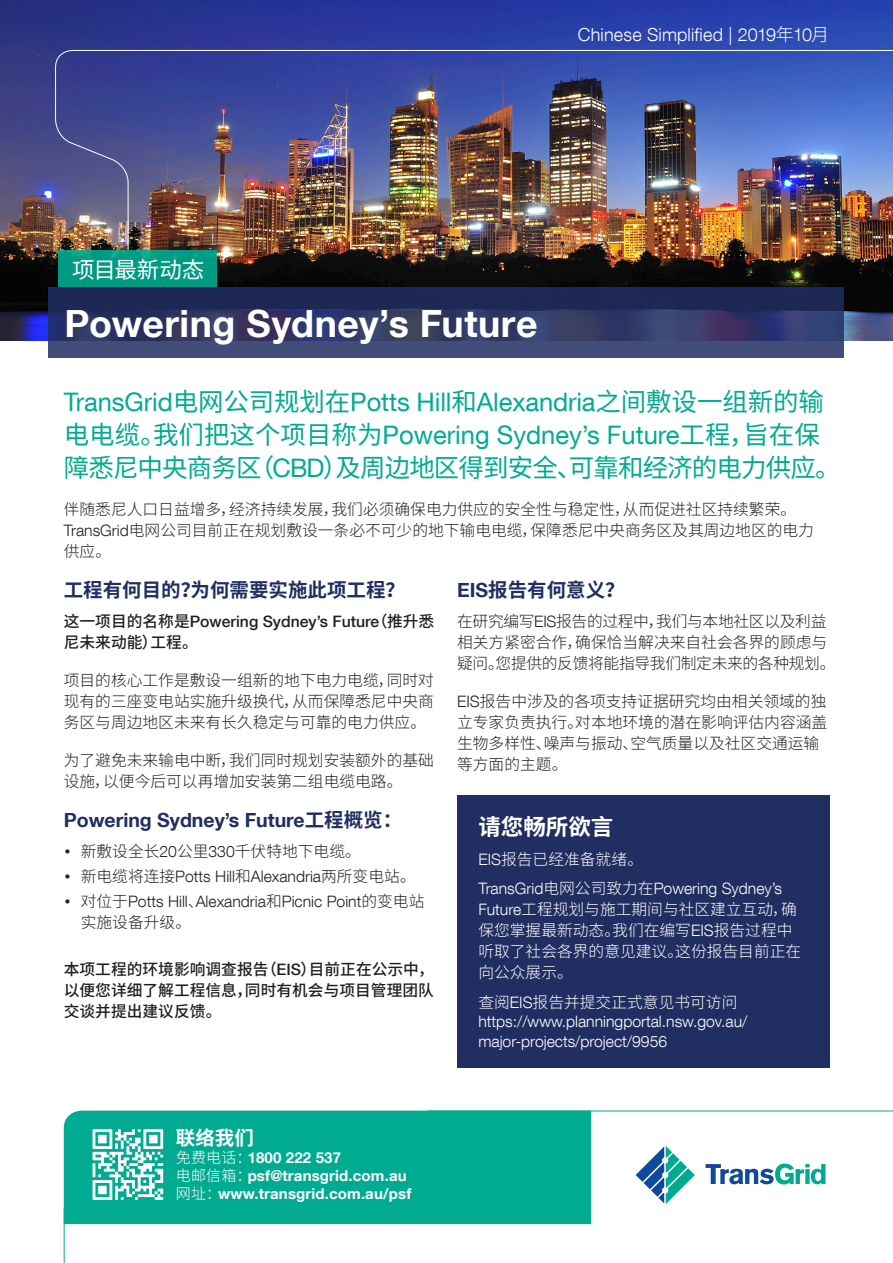
<style>
.page{position:relative;width:893px;height:1263px;background:#fff}
.page>*{position:absolute;margin:0;border:0;box-sizing:border-box;transform-origin:0 0}
.t1{font:700 37.5px "Helvetica Neue LT Com";letter-spacing:.015em;color:#fff}
.Body_Heading_1{font:25.5px/33px "Noto Sans CJ Ksc";letter-spacing:-.035em;color:#00ab91}
.t2{font:22.5px "Noto Sans CJ Ksc";letter-spacing:-.01em;color:#fff}
.Body_Heading_2{font:700 22.5px "Noto Sans CJ Ksc";color:#fff}
.Body_Heading_2-2{font:700 19.5px "Noto Sans CJ Ksc";color:#212e62}
.Body_Heading_2-3{font:700 19.5px "Helvetica Neue LT Com";color:#212e62}
.Body_Heading_2-4{font:700 19.5px "Noto Sans CJ Ksc";color:#fff}
.Subtitle{font:300 18px "Helvetica Neue LT Com";letter-spacing:.01em;color:#fff}
.Body{font:300 15.75px/21px "Noto Sans CJ Ksc";color:#231f20}
.Body-2{font:300 15.75px/21px "Noto Sans CJ Ksc";color:#fff}
.Body-3{font:300 15.75px/19.5px "Helvetica Neue LT Com";color:#fff}
.t3{font:300 15.75px/21px "Helvetica Neue LT Com";color:#231f20}
.Body-4{font:300 15.75px/21px "Noto Sans CJ Ksc";letter-spacing:-.02em;color:#231f20}
.Body-5{font:500 15.75px/21px "Noto Sans CJ Ksc";color:#231f20;text-align:justify}
.Body-6{font:500 15.75px/21px "Helvetica Neue LT Com";color:#231f20}
.Body-7{font:700 15px "Helvetica Neue LT Com";letter-spacing:.01em;color:#fff}
.s1{font-family:"Noto Sans CJ Ksc"}
.s2{font-family:"Helvetica Neue LT Com"}
.s3{font-family:"Gotham";font-weight:400}
.s4{font-family:"Noto Sans CJ Ksc";font-weight:300}
</style>
<div class="page">
<img style="left:0;top:0;width:893px;height:340px">
<img style="left:55px;top:50px;width:838px;height:201px">
<svg style="left:48px;top:287px;width:795px;height:70px;background:#2f3864"></svg>
<hr style="left:64px;top:1208px;width:1px;height:55px;background:#00ab91">
<div style="left:64px;top:1110px;width:527px;height:114px;background:#00ab91"></div>
<hr style="left:427px;top:1110px;width:466px;height:1px;background:#00ab91">
<svg style="left:705px;top:1163px;width:120px;height:21px"></svg>
<svg style="left:636px;top:1146px;width:59px;height:58px"></svg>
<div style="left:59px;top:250px;width:158px;height:37px;background:#009a82"></div>
<svg style="left:93px;top:1129px;width:70px;height:71px"></svg>
<div style="left:457px;top:796px;width:372px;height:272px;background:#212e62"></div>
<p class="Subtitle" style="left:578px;top:24px;width:253px">Chinese Simplified | 2019<span class="s1">年</span>10<span class="s1">月</span></p>
<p class="t2" style="left:72px;top:257px;width:134px">项目最新动态</p>
<p class="t1" style="left:65px;top:300px;width:475px">Powering Sydney’s Future</p>
<p class="Body_Heading_1" style="left:64px;top:385px;width:778px"><span class="s2">TransGrid</span>电网公司规划在<span class="s2">Potts Hill</span>和<span class="s2">Alexandria</span>之间敷设一组新的输电电缆。我们把这个项目称为<span class="s2">Powering Sydney’s Future</span>工程，旨在保障悉尼中央商务区（<span class="s2">CBD</span>）及周边地区得到安全、可靠和经济的电力供应。</p>
<p class="Body" style="left:64px;top:499px;width:752px">伴随悉尼人口日益增多，经济持续发展，我们必须确保电力供应的安全性与稳定性，从而促进社区持续繁荣。<br><span class="s2">TransGrid</span>电网公司目前正在规划敷设一条必不可少的地下输电电缆，保障悉尼中央商务区及其周边地区的电力供应。</p>
<p class="Body_Heading_2-2" style="left:64px;top:579px;width:343px">工程有何目的？为何需要实施此项工程？</p>
<p class="Body-6" style="left:64px;top:610px;width:372px"><span class="s1">这一项目的名称是</span>Powering Sydney’s Future<span class="s1">（推升悉尼未来动能）工程。</span></p>
<p class="Body" style="left:64px;top:670px;width:372px;text-align:justify">项目的核心工作是敷设一组新的地下电力电缆，同时对现有的三座变电站实施升级换代，从而保障悉尼中央商务区与周边地区未来有长久稳定与可靠的电力供应。</p>
<p class="Body" style="left:64px;top:750px;width:372px">为了避免未来输电中断，我们同时规划安装额外的基础设施，以便今后可以再增加安装第二组电缆电路。</p>
<p class="Body_Heading_2-3" style="left:64px;top:808px;width:340px">Powering Sydney’s Future<span class="s1">工程概览：</span></p>
<p class="Body" style="left:64px;top:841px;width:299px"><span class="s3">•</span> 新敷设全长<span class="s2">20</span>公里<span class="s2">330</span>千伏特地下电缆。</p>
<p class="t3" style="left:64px;top:865px;width:354px"><span class="s3">•</span> <span class="s1">新电缆将连接</span>Potts Hill<span class="s1">和</span>Alexandria<span class="s1">两所变电站。</span></p>
<p class="t3" style="left:81px;top:891px;width:345px;text-indent:-17px"><span class="s3">•</span> <span class="s1">对位于</span>Potts Hill<span class="s1">、</span>Alexandria<span class="s1">和</span>Picnic Point<span class="s1">的变电站实施设备升级。</span></p>
<p class="Body-5" style="left:64px;top:958px;width:372px">本项工程的环境影响调查报告（<span class="s2">EIS</span>）目前正在公示中，以便您详细了解工程信息，同时有机会与项目管理团队交谈并提出建议反馈。</p>
<p class="Body_Heading_2-2" style="left:457px;top:579px;width:169px"><span class="s2">EIS</span>报告有何意义？</p>
<p class="Body-4" style="left:457px;top:611px;width:380px">在研究编写<span class="s2">EIS</span>报告的过程中，我们与本地社区以及利益相关方紧密合作，确保恰当解决来自社会各界的顾虑与疑问。您提供的反馈将能指导我们制定未来的各种规划。</p>
<p class="Body" style="left:457px;top:691px;width:372px"><span class="s2">EIS</span>报告中涉及的各项支持证据研究均由相关领域的独立专家负责执行。对本地环境的潜在影响评估内容涵盖生物多样性、噪声与振动、空气质量以及社区交通运输等方面的主题。</p>
<p class="Body_Heading_2" style="left:478px;top:814px;width:136px">请您畅所欲言</p>
<p class="Body-2" style="left:478px;top:849px;width:166px"><span class="s2">EIS</span>报告已经准备就绪。</p>
<p class="Body-2" style="left:478px;top:878px;width:324px"><span class="s2">TransGrid</span>电网公司致力在<span class="s2">Powering Sydney’s<br>Future</span>工程规划与施工期间与社区建立互动，确保您掌握最新动态。我们在编写<span class="s2">EIS</span>报告过程中听取了社会各界的意见建议。这份报告目前正在向公众展示。</p>
<p class="Body-3" style="left:478px;top:992px;width:270px"><span class="s1">查阅</span>EIS<span class="s1">报告并提交正式意见书可访问</span>https://www.planningportal.nsw.gov.au/ major-projects/project/9956</p>
<p class="Body_Heading_2-4" style="left:176px;top:1126px;width:79px">联络我们</p>
<p class="Body-7" style="left:176px;top:1148px;width:167px"><span class="s4">免费电话：</span>1800 222 537</p>
<p class="Body-7" style="left:176px;top:1166px;width:232px"><span class="s4">电邮信箱：</span>psf@transgrid.com.au</p>
<p class="Body-7" style="left:176px;top:1184px;width:237px"><span class="s4">网址：</span>www.transgrid.com.au/psf</p>
</div>
